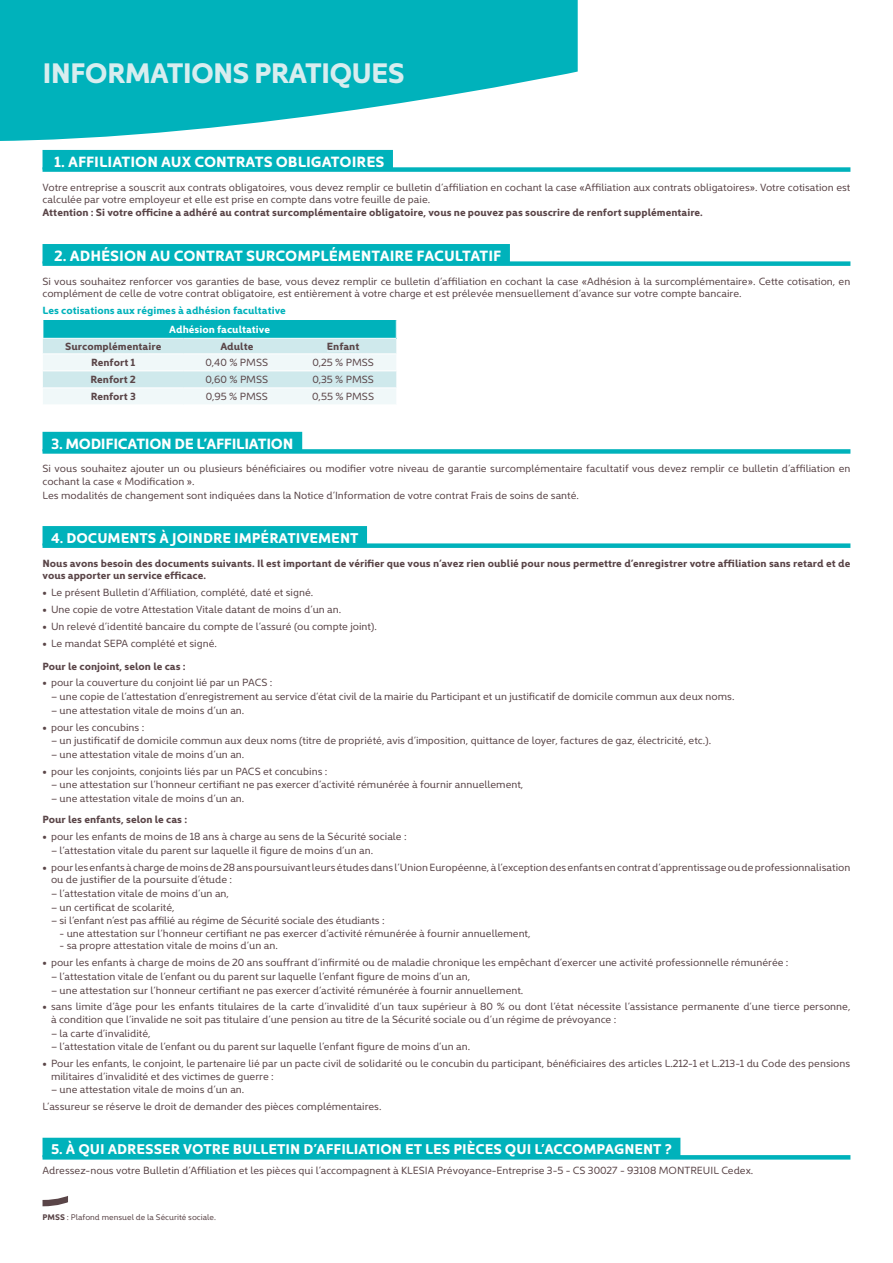
<style>
.page{position:relative;width:893px;height:1263px;background:#fff}
.page>*{position:absolute;margin:0;border:0;box-sizing:border-box;transform-origin:0 0}
.t1{font:700 28.5px "Kyrial Display Pro";letter-spacing:-.03em;color:#d8edef}
.t2{font:700 15px "Kyrial Display Pro";color:#fff}
.t3{font:700 15px "Kyrial Display Pro";letter-spacing:-.02em;color:#fff}
.t4{font:700 14.25px "Kyrial Display Pro";color:#fff}
.t5{font:10.5px/12.6px "Kyrial Display Pro";color:#5a4548}
.t6{font:700 10.5px/12.6px "Kyrial Display Pro";color:#5a4548}
.t7{font:700 10.5px "Kyrial Display Pro";color:#00b2bb}
.t8{font:700 10.5px "Kyrial Display Pro";color:#fff}
.t9{font:8.25px "Kyrial Display Pro";color:#5a4548}
.s1{font-weight:700}
</style>
<div class="page">
<div style="left:43px;top:150px;width:350px;height:19px;background:#00b2bb"></div>
<div style="left:43px;top:167px;width:807px;height:5px;background:#00b2bb"></div>
<div style="left:43px;top:244px;width:467px;height:19px;background:#00b2bb"></div>
<div style="left:43px;top:261px;width:807px;height:5px;background:#00b2bb"></div>
<div style="left:43px;top:432px;width:259px;height:19px;background:#00b2bb"></div>
<div style="left:43px;top:449px;width:807px;height:5px;background:#00b2bb"></div>
<div style="left:43px;top:526px;width:324px;height:19px;background:#00b2bb"></div>
<div style="left:43px;top:543px;width:807px;height:5px;background:#00b2bb"></div>
<div style="left:43px;top:1138px;width:637px;height:19px;background:#00b2bb"></div>
<hr style="left:43px;top:1155px;width:807px;height:4px;background:#00b2bb">
<svg style="left:43px;top:320px;width:354px;height:84px"></svg>
<hr style="left:43px;top:338px;width:141px;height:1px;background:#fff">
<hr style="left:184px;top:338px;width:106px;height:1px;background:#fff">
<hr style="left:290px;top:338px;width:107px;height:1px;background:#fff">
<hr style="left:43px;top:353px;width:141px;height:1px;background:#fff">
<hr style="left:184px;top:353px;width:106px;height:1px;background:#fff">
<hr style="left:290px;top:353px;width:106px;height:1px;background:#fff">
<hr style="left:43px;top:370px;width:141px;height:1px;background:#fff">
<hr style="left:184px;top:370px;width:106px;height:1px;background:#fff">
<hr style="left:290px;top:370px;width:106px;height:1px;background:#fff">
<hr style="left:43px;top:387px;width:141px;height:1px;background:#fff">
<hr style="left:184px;top:387px;width:106px;height:1px;background:#fff">
<hr style="left:290px;top:387px;width:106px;height:1px;background:#fff">
<hr style="left:327px;top:351px;width:32px;height:1px;background:#e8f4f6">
<svg style="left:0;top:0;width:578px;height:141px;fill:#00b2bb"></svg>
<svg style="left:43px;top:1196px;width:25px;height:10px"></svg>
<h1 class="t1" style="left:43px;top:53px;width:364px">INFORMATIONS PRATIQUES</h1>
<h2 class="t2" style="left:54px;top:151px;width:332px">1. AFFILIATION AUX CONTRATS OBLIGATOIRES</h2>
<p class="t5" style="left:43px;top:180px;width:809px">Votre entreprise a souscrit aux contrats obligatoires, vous devez remplir ce bulletin d’affiliation en cochant la case «Affiliation aux contrats obligatoires». Votre cotisation est calculée par votre employeur et elle est prise en compte dans votre feuille de paie.</p>
<p class="t6" style="left:43px;top:205px;width:662px">Attention : Si votre officine a adhéré au contrat surcomplémentaire obligatoire, vous ne pouvez pas souscrire de renfort supplémentaire.</p>
<h2 class="t2" style="left:54px;top:245px;width:449px">2. ADHÉSION AU CONTRAT SURCOMPLÉMENTAIRE FACULTATIF</h2>
<p class="t5" style="left:43px;top:274px;width:809px">Si vous souhaitez renforcer vos garanties de base, vous devez remplir ce bulletin d’affiliation en cochant la case «Adhésion à la surcomplémentaire». Cette cotisation, en complément de celle de votre contrat obligatoire, est entièrement à votre charge et est prélevée mensuellement d’avance sur votre compte bancaire.</p>
<p class="t7" style="left:43px;top:303px;width:245px">Les cotisations aux régimes à adhésion facultative</p>
<p class="t8" style="left:169px;top:322px;width:102px">Adhésion facultative</p>
<p class="t6" style="left:65px;top:339px;width:98px">Surcomplémentaire</p>
<p class="t6" style="left:220px;top:339px;width:35px">Adulte</p>
<p class="t6" style="left:327px;top:339px;width:34px">Enfant</p>
<p class="t6" style="left:91px;top:356px;width:46px">Renfort 1</p>
<p class="t5" style="left:206px;top:356px;width:64px">0,40 % PMSS</p>
<p class="t5" style="left:312px;top:356px;width:63px">0,25 % PMSS</p>
<p class="t6" style="left:91px;top:373px;width:47px">Renfort 2</p>
<p class="t5" style="left:205px;top:373px;width:64px">0,60 % PMSS</p>
<p class="t5" style="left:312px;top:373px;width:63px">0,35 % PMSS</p>
<p class="t6" style="left:91px;top:390px;width:47px">Renfort 3</p>
<p class="t5" style="left:206px;top:390px;width:64px">0,95 % PMSS</p>
<p class="t5" style="left:312px;top:390px;width:63px">0,55 % PMSS</p>
<h2 class="t3" style="left:51px;top:432px;width:244px">3. MODIFICATION DE L’AFFILIATION</h2>
<p class="t5" style="left:43px;top:462px;width:809px">Si vous souhaitez ajouter un ou plusieurs bénéficiaires ou modifier votre niveau de garantie surcomplémentaire facultatif vous devez remplir ce bulletin d’affiliation en cochant la case « Modification ».</p>
<p class="t5" style="left:43px;top:488px;width:538px">Les modalités de changement sont indiquées dans la Notice d’Information de votre contrat Frais de soins de santé.</p>
<h3 class="t4" style="left:51px;top:527px;width:309px">4. DOCUMENTS À JOINDRE IMPÉRATIVEMENT</h3>
<p class="t6" style="left:43px;top:556px;width:809px">Nous avons besoin des documents suivants. Il est important de vérifier que vous n’avez rien oublié pour nous permettre d’enregistrer votre affiliation sans retard et de vous apporter un service efficace.</p>
<p class="t5" style="left:43px;top:586px;width:272px">• Le présent Bulletin d’Affiliation, complété, daté et signé.</p>
<p class="t5" style="left:43px;top:602px;width:300px">• Une copie de votre Attestation Vitale datant de moins d’un an.</p>
<p class="t5" style="left:43px;top:619px;width:336px">• Un relevé d’identité bancaire du compte de l’assuré (ou compte joint).</p>
<p class="t5" style="left:43px;top:636px;width:176px">• Le mandat SEPA complété et signé.</p>
<p class="t6" style="left:43px;top:659px;width:145px">Pour le conjoint, selon le cas :</p>
<p class="t5" style="left:43px;top:676px;width:232px">• pour la couverture du conjoint lié par un PACS :</p>
<p class="t5" style="left:51px;top:689px;width:685px">– une copie de l’attestation d’enregistrement au service d’état civil de la mairie du Participant et un justificatif de domicile commun aux deux noms.</p>
<p class="t5" style="left:51px;top:703px;width:195px">– une attestation vitale de moins d’un an.</p>
<p class="t5" style="left:43px;top:720px;width:103px">• pour les concubins :</p>
<p class="t5" style="left:51px;top:734px;width:662px">– un justificatif de domicile commun aux deux noms (titre de propriété, avis d’imposition, quittance de loyer, factures de gaz, électricité, etc.).</p>
<p class="t5" style="left:51px;top:747px;width:195px">– une attestation vitale de moins d’un an.</p>
<p class="t5" style="left:43px;top:764px;width:286px">• pour les conjoints, conjoints liés par un PACS et concubins :</p>
<p class="t5" style="left:51px;top:778px;width:474px">– une attestation sur l’honneur certifiant ne pas exercer d’activité rémunérée à fournir annuellement,</p>
<p class="t5" style="left:51px;top:792px;width:195px">– une attestation vitale de moins d’un an.</p>
<p class="t6" style="left:43px;top:813px;width:146px">Pour les enfants, selon le cas :</p>
<p class="t5" style="left:43px;top:829px;width:366px">• pour les enfants de moins de 18 ans à charge au sens de la Sécurité sociale :</p>
<p class="t5" style="left:51px;top:843px;width:324px">– l’attestation vitale du parent sur laquelle il figure de moins d’un an.</p>
<p class="t5" style="left:51px;top:860px;width:801px;text-indent:-9px">• pour les enfants à charge de moins de 28 ans poursuivant leurs études dans l’Union Européenne, à l’exception des enfants en contrat d’apprentissage ou de professionnalisation ou de justifier de la poursuite d’étude :</p>
<p class="t5" style="left:51px;top:886px;width:180px">– l’attestation vitale de moins d’un an,</p>
<p class="t5" style="left:51px;top:900px;width:125px">– un certificat de scolarité,</p>
<p class="t5" style="left:51px;top:914px;width:335px">– si l’enfant n’est pas affilié au régime de Sécurité sociale des étudiants :</p>
<p class="t5" style="left:60px;top:926px;width:473px">- une attestation sur l’honneur certifiant ne pas exercer d’activité rémunérée à fournir annuellement,</p>
<p class="t5" style="left:60px;top:939px;width:220px">- sa propre attestation vitale de moins d’un an.</p>
<p class="t5" style="left:43px;top:956px;width:747px">• pour les enfants à charge de moins de 20 ans souffrant d’infirmité ou de maladie chronique les empêchant d’exercer une activité professionnelle rémunérée :</p>
<p class="t5" style="left:51px;top:969px;width:421px">– l’attestation vitale de l’enfant ou du parent sur laquelle l’enfant figure de moins d’un an,</p>
<p class="t5" style="left:51px;top:983px;width:474px">– une attestation sur l’honneur certifiant ne pas exercer d’activité rémunérée à fournir annuellement.</p>
<p class="t5" style="left:51px;top:1000px;width:801px;text-indent:-9px">• sans limite d’âge pour les enfants titulaires de la carte d’invalidité d’un taux supérieur à 80 % ou dont l’état nécessite l’assistance permanente d’une tierce personne, à condition que l’invalide ne soit pas titulaire d’une pension au titre de la Sécurité sociale ou d’un régime de prévoyance :</p>
<p class="t5" style="left:51px;top:1026px;width:101px">– la carte d’invalidité,</p>
<p class="t5" style="left:51px;top:1040px;width:421px">– l’attestation vitale de l’enfant ou du parent sur laquelle l’enfant figure de moins d’un an.</p>
<p class="t5" style="left:51px;top:1057px;width:801px;text-indent:-9px">• Pour les enfants, le conjoint, le partenaire lié par un pacte civil de solidarité ou le concubin du participant, bénéficiaires des articles L.212-1 et L.213-1 du Code des pensions militaires d’invalidité et des victimes de guerre :</p>
<p class="t5" style="left:43px;top:1081px;width:340px;line-height:16.8px;text-indent:9px">– une attestation vitale de moins d’un an.<br>L’assureur se réserve le droit de demander des pièces complémentaires.</p>
<h3 class="t4" style="left:51px;top:1139px;width:622px">5. À QUI ADRESSER VOTRE BULLETIN D’AFFILIATION ET LES PIÈCES QUI L’ACCOMPAGNENT ?</h3>
<p class="t5" style="left:43px;top:1163px;width:712px">Adressez-nous votre Bulletin d’Affiliation et les pièces qui l’accompagnent à KLESIA Prévoyance-Entreprise 3-5 - CS 30027 - 93108 MONTREUIL Cedex.</p>
<p class="t9" style="left:43px;top:1212px;width:175px"><span class="s1">PMSS</span> : Plafond mensuel de la Sécurité sociale.</p>
</div>
